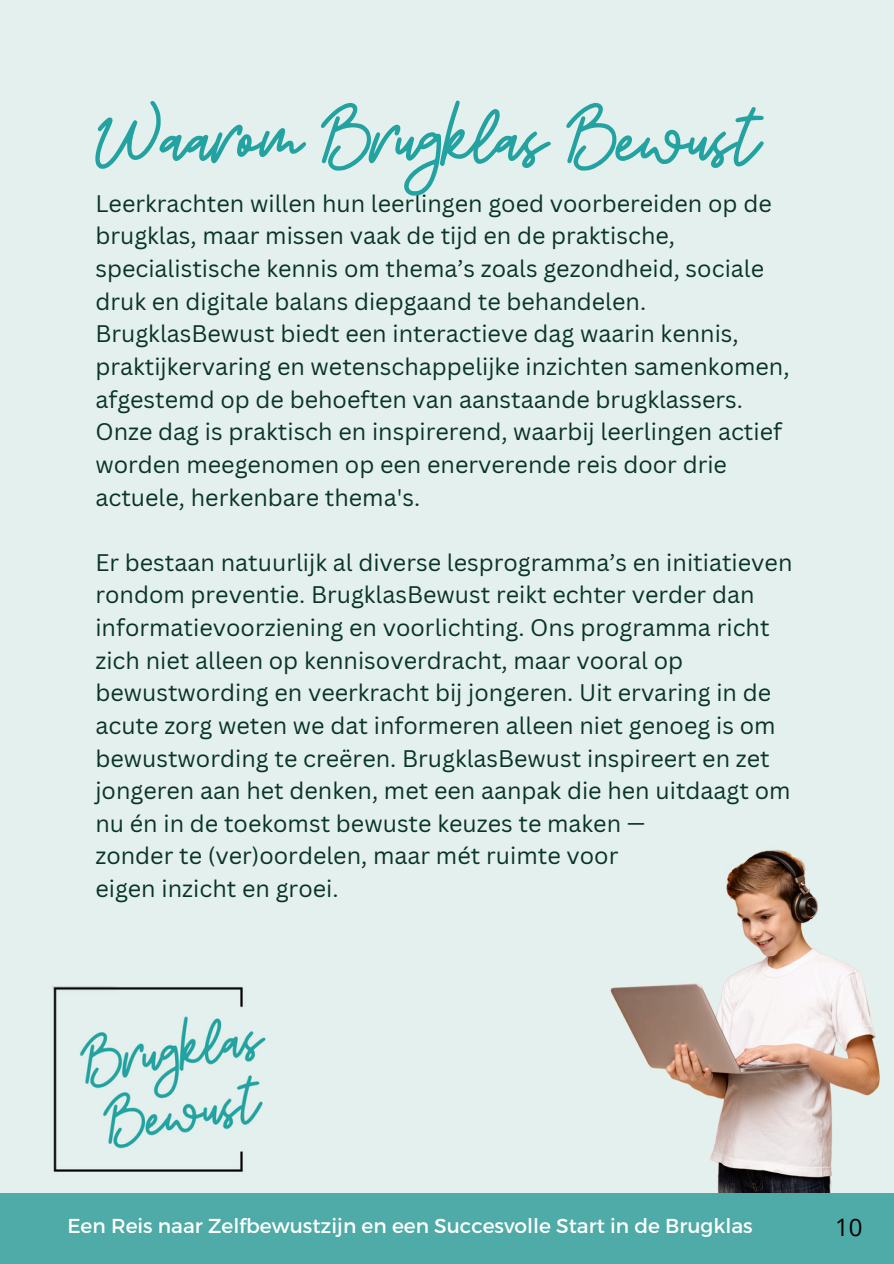
<style>
.page{position:relative;width:894px;height:1264px;background:#fff}
.page>*{position:absolute;margin:0;border:0;box-sizing:border-box;transform-origin:0 0}
.t1{font:84.9px "Beauty Salon Script";color:#22a2a0}
.t2{font:24px "Open Sans";color:#000}
.t3{font:23.4px/32.5px "Canva Sans";color:#0a3428}
.t4{font:20.1px "Montserrat";color:#fff}
</style>
<div class="page">
<div style="left:0;top:0;width:893px;height:1263px;background:#e4f0ed"></div>
<div style="left:0;top:1192px;width:893px;height:71px;background:#4eaba7"></div>
<img style="left:52px;top:986px;width:214px;height:186px">
<img style="left:610px;top:849px;width:270px;height:343px">
<p class="t1" style="left:95px;top:98px;width:666px">Waarom Brugklas Bewust</p>
<h1 class="t3" style="left:95px;top:186px;width:695px">Leerkrachten willen hun leerlingen goed voorbereiden op de brugklas, maar missen vaak de tijd en de praktische, specialistische kennis om thema’s zoals gezondheid, sociale druk en digitale balans diepgaand te behandelen.<br>BrugklasBewust biedt een interactieve dag waarin kennis, praktijkervaring en wetenschappelijke inzichten samenkomen, afgestemd op de behoeften van aanstaande brugklassers.<br>Onze dag is praktisch en inspirerend, waarbij leerlingen actief worden meegenomen op een enerverende reis door drie actuele, herkenbare thema's.</h1>
<h2 class="t3" style="left:95px;top:545px;width:698px">Er bestaan natuurlijk al diverse lesprogramma’s en initiatieven rondom preventie. BrugklasBewust reikt echter verder dan informatievoorziening en voorlichting. Ons programma richt zich niet alleen op kennisoverdracht, maar vooral op bewustwording en veerkracht bij jongeren. Uit ervaring in de acute zorg weten we dat informeren alleen niet genoeg is om bewustwording te creëren. BrugklasBewust inspireert en zet jongeren aan het denken, met een aanpak die hen uitdaagt om nu én in de toekomst bewuste keuzes te maken —<br>zonder te (ver)oordelen, maar mét ruimte voor<br>eigen inzicht en groei.</h2>
<h2 class="t4" style="left:67px;top:1212px;width:686px">Een Reis naar Zelfbewustzijn en een Succesvolle Start in de Brugklas</h2>
<p class="t2" style="left:835px;top:1210px;width:29px">10</p>
</div>
